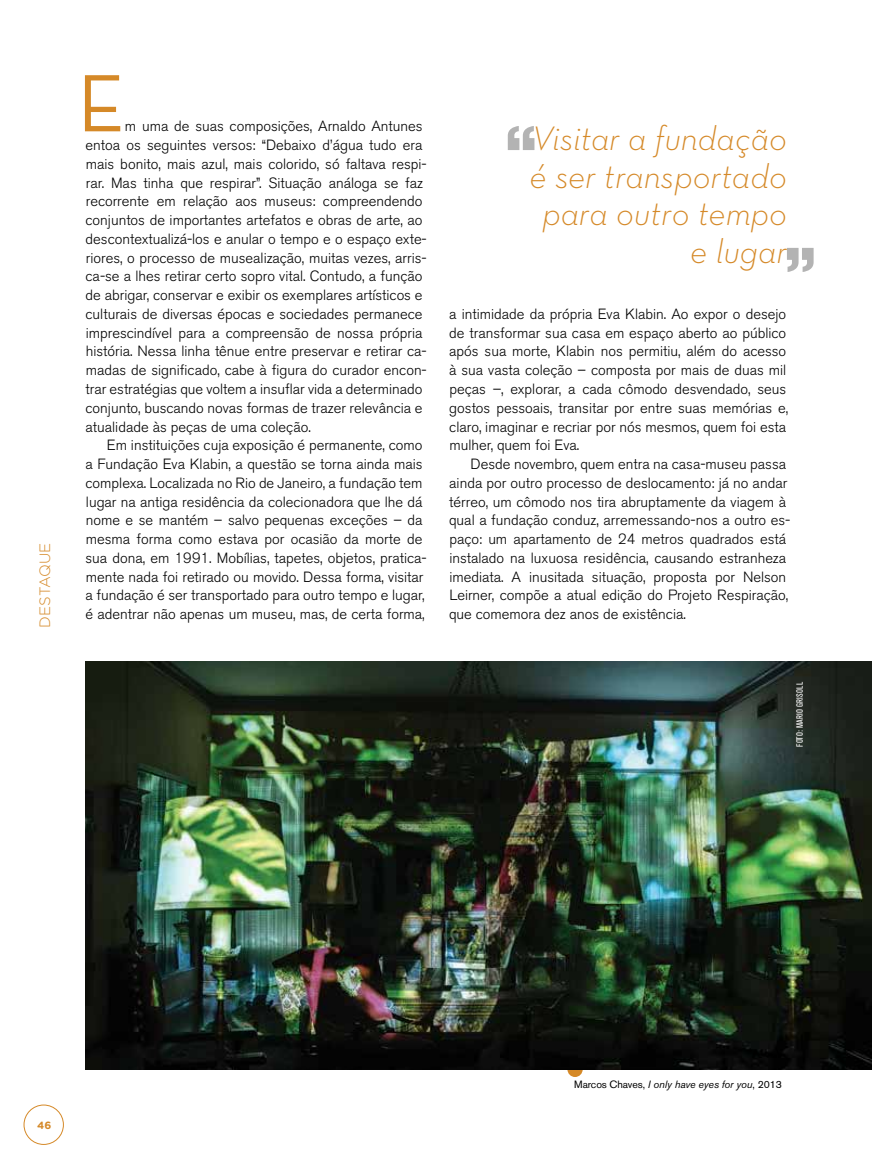
<style>
.page{position:relative;width:872px;height:1170px;background:#fff}
.page>*{position:absolute;margin:0;border:0;box-sizing:border-box;transform-origin:0 0}
.t1{font:82.5px "Neutra Text";color:#d58928}
.t2{font:34.5px/37.5px "Neutra Text Light Italic Alt";color:#d58928;text-align:right}
.t3{font:300 15px "Gotham Rounded";color:#d58928}
.t4{font:300 14.7px/18.8px "Akzidenz Grotesk BE";color:#000}
.t5{font:italic 10.5px "Akzidenz Grotesk BE";letter-spacing:-.01em;color:#000}
.t6{font:700 10.5px "Gotham Rounded";color:#d58928}
.t7{font:condensed 9px "Akzidenz Grotesk BE";letter-spacing:.02em;color:#fff}
.s1{font-style:normal}
</style>
<div class="page">
<svg style="left:567px;top:1061px;width:15px;height:15px"></svg>
<svg style="left:787px;top:248px;width:26px;height:24px"></svg>
<svg style="left:508px;top:126px;width:26px;height:24px"></svg>
<img style="left:85px;top:661px;width:787px;height:408px">
<div style="left:24px;top:1104px;width:40px;height:40px;border:1px solid #d58928;border-radius:50%"></div>
<p class="t3" style="left:35px;top:627px;width:86px;rotate:-90deg">destaque</p>
<h1 class="t1" style="left:77px;top:53px;width:37px">E</h1>
<p class="t4" style="left:86px;top:117px;width:343px;text-indent:39px">m uma de suas composições, Arnaldo Antunes entoa os seguintes versos: “Debaixo d’água tudo era mais bonito, mais azul, mais colorido, só faltava respi&shy;rar. Mas tinha que respirar”. Situação análoga se faz recorrente em relação aos museus: compreendendo conjuntos de importantes artefatos e obras de arte, ao descontextualizá-los e anular o tempo e o espaço exte&shy;riores, o processo de musealização, muitas vezes, arris&shy;ca-se a lhes retirar certo sopro vital. Contudo, a função de abrigar, conservar e exibir os exemplares artísticos e culturais de diversas épocas e sociedades permanece imprescindível para a compreensão de nossa própria história. Nessa linha tênue entre preservar e retirar ca&shy;madas de significado, cabe à figura do curador encon&shy;trar estratégias que voltem a insuflar vida a determinado conjunto, buscando novas formas de trazer relevância e atualidade às peças de uma coleção.</p>
<p class="t4" style="left:86px;top:436px;width:343px;text-indent:21px">Em instituições cuja exposição é permanente, como a Fundação Eva Klabin, a questão se torna ainda mais complexa. Localizada no Rio de Janeiro, a fundação tem lugar na antiga residência da colecionadora que lhe dá nome e se mantém – salvo pequenas exceções – da mesma forma como estava por ocasião da morte de sua dona, em 1991. Mobílias, tapetes, objetos, pratica&shy;mente nada foi retirado ou movido. Dessa forma, visitar a fundação é ser transportado para outro tempo e lugar, é adentrar não apenas um museu, mas, de certa forma,</p>
<h2 class="t2" style="left:529px;top:119px;width:259px">Visitar a fundação é ser transportado para outro tempo e lugar</h2>
<p class="t4" style="left:449px;top:305px;width:341px">a intimidade da própria Eva Klabin. Ao expor o desejo de transformar sua casa em espaço aberto ao público após sua morte, Klabin nos permitiu, além do acesso à sua vasta coleção – composta por mais de duas mil peças –, explorar, a cada cômodo desvendado, seus gostos pessoais, transitar por entre suas memórias e, claro, imaginar e recriar por nós mesmos, quem foi esta mulher, quem foi Eva.</p>
<p class="t4" style="left:449px;top:455px;width:343px;text-indent:21px">Desde novembro, quem entra na casa-museu passa ainda por outro processo de deslocamento: já no andar térreo, um cômodo nos tira abruptamente da viagem à qual a fundação conduz, arremessando-nos a outro es&shy;paço: um apartamento de 24 metros quadrados está instalado na luxuosa residência, causando estranheza imediata. A inusitada situação, proposta por Nelson Leirner, compõe a atual edição do Projeto Respiração, que comemora dez anos de existência.</p>
<p class="t7" style="left:794px;top:747px;width:66px;rotate:-90deg">FOTO: Mario Grisoll</p>
<p class="t6" style="left:37px;top:1117px;width:16px">46</p>
<p class="t5" style="left:574px;top:1078px;width:209px"><span class="s1">Marcos Chaves,</span> I only have eyes for you<span class="s1">, 2013</span></p>
</div>
